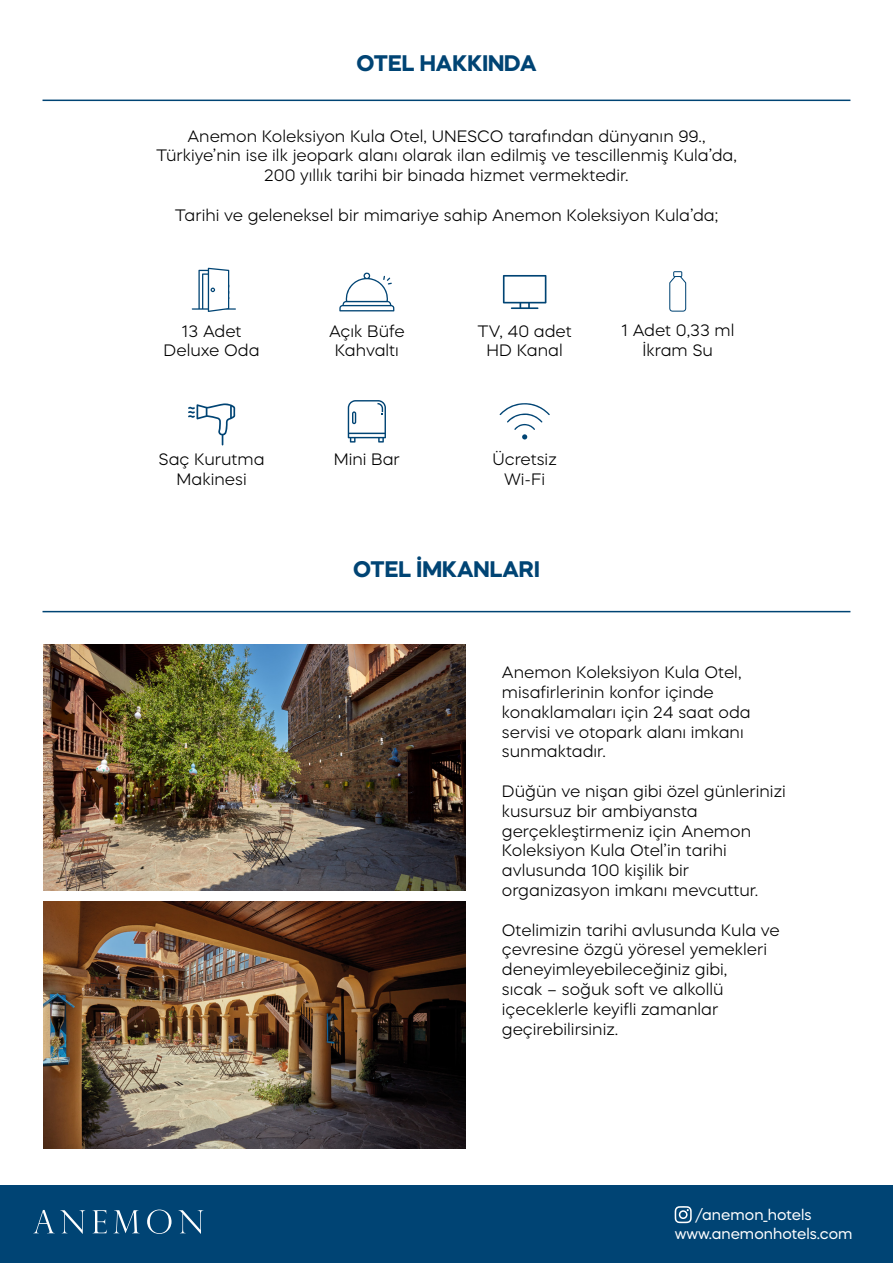
<style>
.page{position:relative;width:893px;height:1263px;background:#fff}
.page>*{position:absolute;margin:0;border:0;box-sizing:border-box;transform-origin:0 0}
.t1{font:700 22.5px "Mazzard H";color:#004474}
.t2{font:300 16.5px/19.8px "Mazzard H";color:#000;text-align:center}
.t3{font:15px/19px "Mazzard H";color:#fff}
</style>
<div class="page">
<div style="left:0;top:1185px;width:893px;height:78px;background:#004474"></div>
<svg style="left:33px;top:1210px;width:52px;height:24px"></svg>
<svg style="left:93px;top:1210px;width:14px;height:23px"></svg>
<svg style="left:114px;top:1210px;width:25px;height:23px"></svg>
<svg style="left:147px;top:1209px;width:25px;height:25px"></svg>
<svg style="left:178px;top:1210px;width:25px;height:24px"></svg>
<svg style="left:675px;top:1206px;width:17px;height:17px"></svg>
<hr style="left:43px;top:100px;width:807px;height:1px;background:#004474">
<hr style="left:43px;top:611px;width:807px;height:1px;background:#004474">
<img style="left:43px;top:644px;width:422px;height:246px">
<img style="left:43px;top:902px;width:422px;height:246px">
<svg style="left:500px;top:403px;width:50px;height:37px"></svg>
<svg style="left:348px;top:400px;width:38px;height:43px"></svg>
<svg style="left:188px;top:403px;width:47px;height:42px"></svg>
<svg style="left:669px;top:271px;width:17px;height:41px"></svg>
<svg style="left:503px;top:275px;width:43px;height:34px"></svg>
<svg style="left:192px;top:268px;width:44px;height:44px"></svg>
<svg style="left:339px;top:272px;width:55px;height:39px"></svg>
<h1 class="t1" style="left:356px;top:48px;width:181px">OTEL HAKKINDA</h1>
<p class="t2" style="left:156px;top:126px;width:582px">Anemon Koleksiyon Kula Otel, UNESCO tarafından dünyanın 99.,<br>Türkiye’nin ise ilk jeopark alanı olarak ilan edilmiş ve tescillenmiş Kula’da,<br>200 yıllık tarihi bir binada hizmet vermektedir.</p>
<p class="t2" style="left:175px;top:205px;width:545px">Tarihi ve geleneksel bir mimariye sahip Anemon Koleksiyon Kula’da;</p>
<p class="t2" style="left:164px;top:321px;width:98px">13 Adet<br>Deluxe Oda</p>
<p class="t2" style="left:329px;top:321px;width:77px">Açık Büfe<br>Kahvaltı</p>
<p class="t2" style="left:478px;top:321px;width:96px">TV, 40 adet<br>HD Kanal</p>
<p class="t2" style="left:621px;top:320px;width:115px">1 Adet 0,33 ml<br>İkram Su</p>
<p class="t2" style="left:159px;top:449px;width:108px">Saç Kurutma<br>Makinesi</p>
<p class="t2" style="left:334px;top:449px;width:68px">Mini Bar</p>
<p class="t2" style="left:492px;top:449px;width:66px">Ücretsiz<br>Wi-Fi</p>
<h1 class="t1" style="left:353px;top:554px;width:188px">OTEL İMKANLARI</h1>
<p class="t2" style="left:502px;top:662px;width:250px;text-align:left">Anemon Koleksiyon Kula Otel, misafirlerinin konfor içinde konaklamaları için 24 saat oda servisi ve otopark alanı imkanı sunmaktadır.</p>
<p class="t2" style="left:502px;top:781px;width:285px;text-align:left">Düğün ve nişan gibi özel günlerinizi kusursuz bir ambiyansta gerçekleştirmeniz için Anemon<br>Koleksiyon Kula Otel’in tarihi avlusunda 100 kişilik bir organizasyon imkanı mevcuttur.</p>
<p class="t2" style="left:502px;top:919px;width:279px;text-align:left">Otelimizin tarihi avlusunda Kula ve çevresine özgü yöresel yemekleri deneyimleyebileceğiniz gibi,<br>sıcak – soğuk soft ve alkollü içeceklerle keyifli zamanlar geçirebilirsiniz.</p>
<p class="t3" style="left:675px;top:1204px;width:179px;text-indent:21px">/anemon_hotels www.anemonhotels.com</p>
</div>
